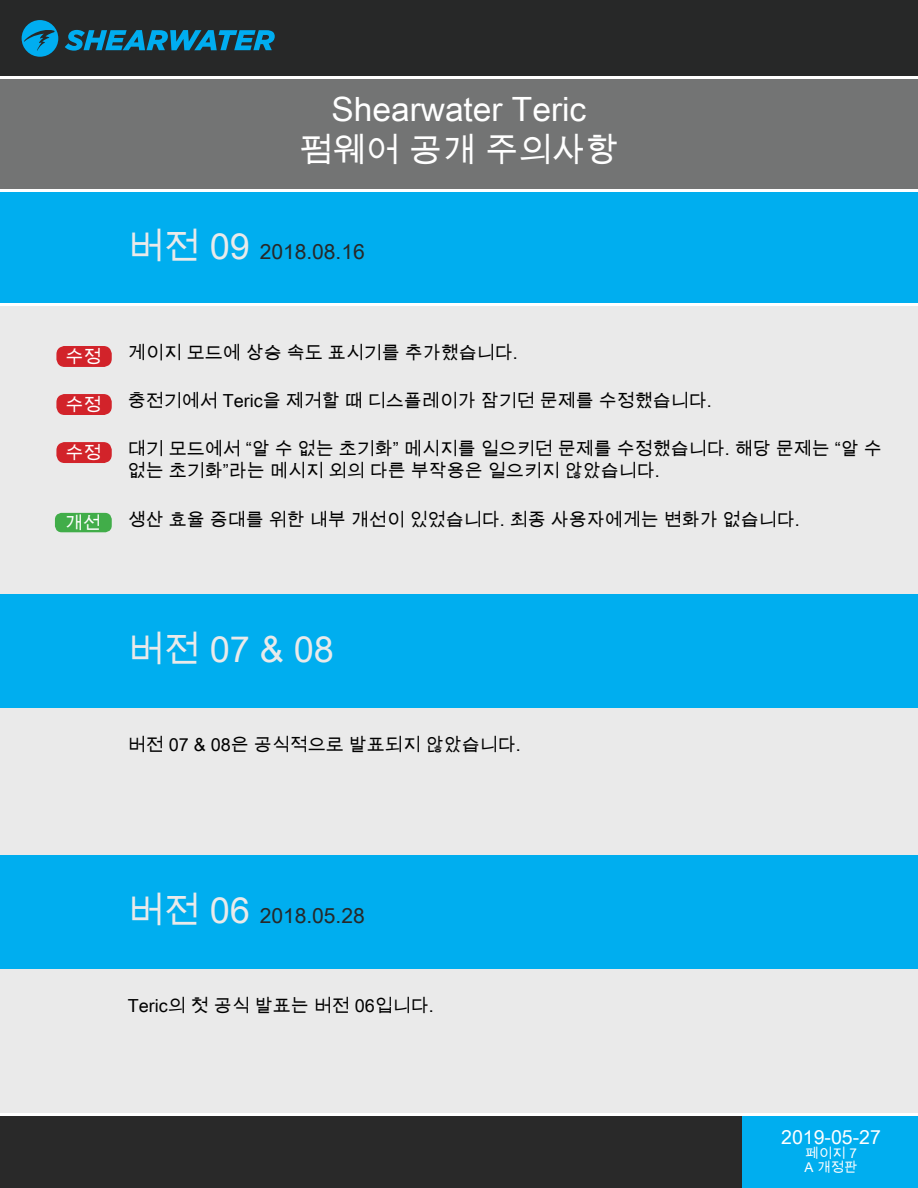
<style>
.page{position:relative;width:918px;height:1188px;background:#fff}
.page>*{position:absolute;margin:0;border:0;box-sizing:border-box;transform-origin:0 0}
.t1{font:36px "Arial Unicode MS";color:#eaeaea}
.t2{font:33.45px/40.2px "Arial Unicode MS";color:#fff;text-align:center}
.t3{font:21px "Arial Unicode MS";color:#272828}
.t4{font:19.5px "Arial Unicode MS";color:#fff}
.t5{font:18px/21.6px "Arial Unicode MS";color:#000}
.t6{font:18px "Arial Unicode MS";color:#fff}
.t7{font:13.5px "Arial Unicode MS";color:#fff}
.s1{font-size:36px;color:#eaeaea}
</style>
<div class="page">
<div style="left:0;top:0;width:918px;height:77px;background:#272828"></div>
<div style="left:0;top:1114px;width:918px;height:74px;background:#292929"></div>
<div style="left:0;top:305px;width:918px;height:809px;background:#eaeaea"></div>
<svg style="left:65px;top:30px;width:210px;height:21px"></svg>
<svg style="left:22px;top:20px;width:36px;height:37px"></svg>
<div style="left:0;top:191px;width:918px;height:114px;background:#00aeef"></div>
<div style="left:0;top:77px;width:918px;height:114px;background:#737474"></div>
<div style="left:742px;top:1114px;width:176px;height:74px;background:#00aeef"></div>
<hr style="left:0;top:76px;width:918px;height:3px;background:#fff">
<hr style="left:0;top:189px;width:918px;height:3px;background:#fff">
<hr style="left:0;top:303px;width:918px;height:3px;background:#fff">
<hr style="left:0;top:1113px;width:918px;height:3px;background:#fff">
<div style="left:0;top:594px;width:918px;height:114px;background:#00aeef"></div>
<div style="left:0;top:855px;width:918px;height:114px;background:#00aeef"></div>
<div style="left:56px;top:514px;width:55px;height:18px;background:#41ad49;border-radius:6px"></div>
<div style="left:55px;top:513px;width:57px;height:19px;border:2px solid #41ad49;border-radius:6px"></div>
<div style="left:57px;top:347px;width:54px;height:19px;background:#d2232a;border-radius:8px"></div>
<div style="left:56px;top:346px;width:56px;height:21px;border:2px solid #d2232a;border-radius:8px"></div>
<div style="left:57px;top:395px;width:54px;height:19px;background:#d2232a;border-radius:8px"></div>
<div style="left:56px;top:394px;width:56px;height:21px;border:2px solid #d2232a;border-radius:8px"></div>
<div style="left:57px;top:443px;width:54px;height:19px;background:#d2232a;border-radius:8px"></div>
<div style="left:56px;top:442px;width:56px;height:21px;border:2px solid #d2232a;border-radius:8px"></div>
<h2 class="t2" style="left:299px;top:89px;width:321px">Shearwater Teric 펌웨어 공개 주의사항</h2>
<p class="t3" style="left:128px;top:236px;width:239px"><span class="s1">버전 09</span> 2018.08.16</p>
<p class="t6" style="left:65px;top:344px;width:37px">수정</p>
<p class="t6" style="left:65px;top:392px;width:37px">수정</p>
<p class="t6" style="left:65px;top:440px;width:37px">수정</p>
<p class="t6" style="left:65px;top:509px;width:37px">개선</p>
<p class="t5" style="left:128px;top:341px;width:392px">게이지 모드에 상승 속도 표시기를 추가했습니다.</p>
<p class="t5" style="left:128px;top:389px;width:586px">충전기에서 Teric을 제거할 때 디스플레이가 잠기던 문제를 수정했습니다.</p>
<p class="t5" style="left:128px;top:437px;width:756px">대기 모드에서 “알 수 없는 초기화” 메시지를 일으키던 문제를 수정했습니다. 해당 문제는 “알 수 없는 초기화”라는 메시지 외의 다른 부작용은 일으키지 않았습니다.</p>
<p class="t5" style="left:128px;top:508px;width:674px">생산 효율 증대를 위한 내부 개선이 있었습니다. 최종 사용자에게는 변화가 없습니다.</p>
<h1 class="t1" style="left:128px;top:623px;width:208px">버전 07 &amp; 08</h1>
<p class="t5" style="left:128px;top:733px;width:395px">버전 07 &amp; 08은 공식적으로 발표되지 않았습니다.</p>
<p class="t3" style="left:128px;top:901px;width:239px"><span class="s1">버전 06</span> 2018.05.28</p>
<p class="t5" style="left:128px;top:994px;width:308px">Teric의 첫 공식 발표는 버전 06입니다.</p>
<p class="t4" style="left:781px;top:1123px;width:101px">2019-05-27</p>
<p class="t7" style="left:804px;top:1158px;width:55px">A 개정판</p>
<p class="t7" style="left:805px;top:1144px;width:53px">페이지 7</p>
</div>
